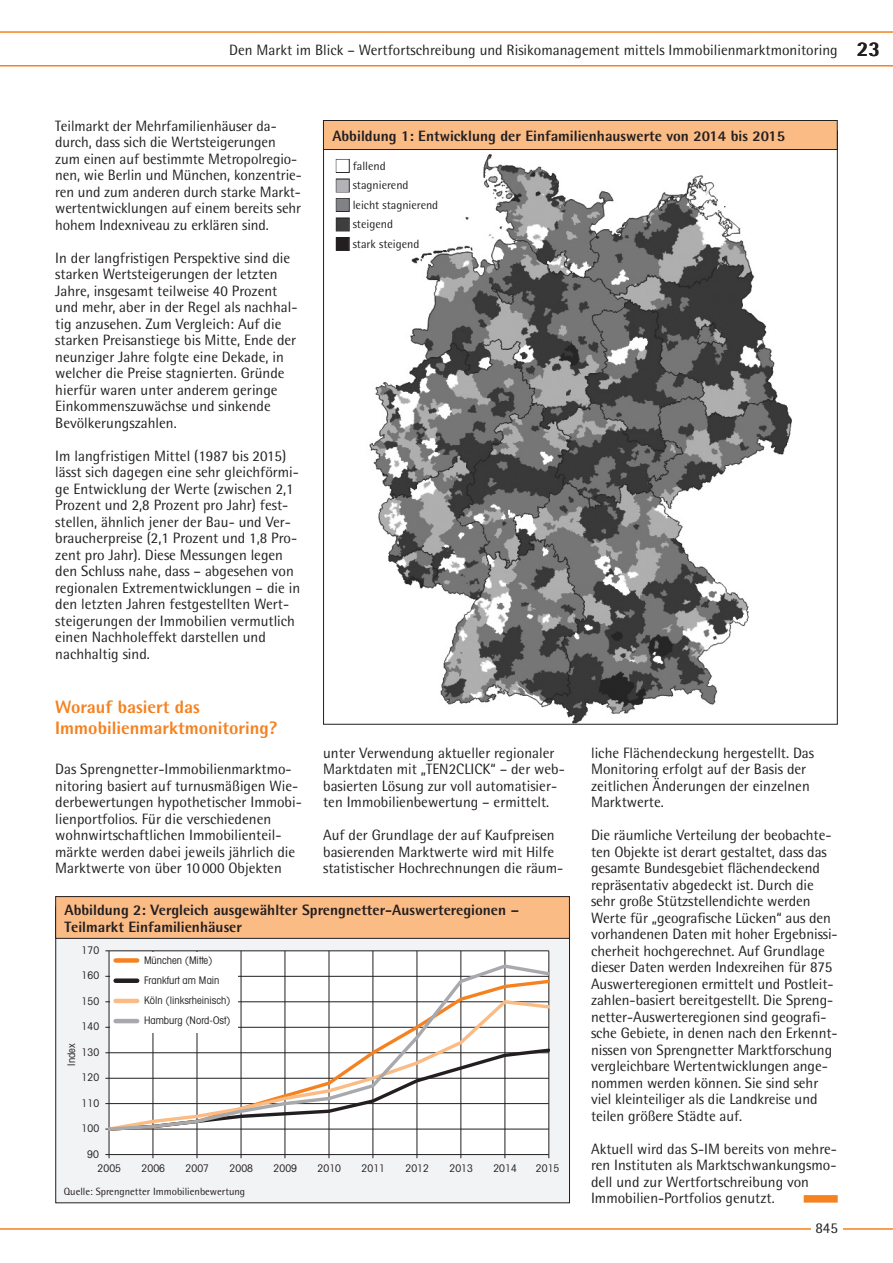
<style>
.page{position:relative;width:893px;height:1263px;background:#fff}
.page>*{position:absolute;margin:0;border:0;box-sizing:border-box;transform-origin:0 0}
.t1{font:800 18px/21px "Rotis Semi Sans";color:#f58220}
.t2{font:15px/16.5px "Rotis Semi Sans";color:#231f20}
.t3{font:800 15px/16.5px "Rotis Semi Sans";color:#231f20}
.t4{font:12px "Rotis Semi Sans";color:#231f20}
.t5{font:condensed 10.5px/20.2px "Avant Garde";color:#231f20}
.t6{font:10.5px "Rotis Semi Sans";color:#231f20}
.s1{font-weight:800;font-size:21px}
.s2{color:#fff}
.s3{color:#b2b3b7}
.s4{color:#808285}
.s5{color:#3e3e3f}
</style>
<div class="page">
<hr style="left:0;top:1228px;width:893px;height:2px;background:#f58220">
<div style="left:811px;top:1209px;width:32px;height:31px;background:#fff"></div>
<svg style="left:0;top:31px;width:893px;height:36px"></svg>
<div style="left:804px;top:1195px;width:34px;height:7px;background:#f58220"></div>
<img style="left:369px;top:154px;width:423px;height:569px">
<div style="left:323px;top:120px;width:514px;height:29px;background:#fbbb85"></div>
<div style="left:323px;top:120px;width:515px;height:30px;border:1px solid #231f20"></div>
<div style="left:56px;top:907px;width:513px;height:296px;background:#f2f3f4"></div>
<div style="left:109px;top:951px;width:440px;height:203px;background:#fff"></div>
<hr style="left:109px;top:950px;width:440px;height:1px;background:#231f20">
<hr style="left:548px;top:951px;width:1px;height:203px;background:#231f20">
<hr style="left:504px;top:951px;width:1px;height:203px;background:#231f20">
<hr style="left:460px;top:951px;width:1px;height:203px;background:#231f20">
<hr style="left:417px;top:951px;width:1px;height:203px;background:#231f20">
<hr style="left:373px;top:951px;width:1px;height:203px;background:#231f20">
<hr style="left:329px;top:951px;width:1px;height:203px;background:#231f20">
<hr style="left:285px;top:951px;width:1px;height:203px;background:#231f20">
<hr style="left:241px;top:951px;width:1px;height:203px;background:#231f20">
<hr style="left:197px;top:951px;width:1px;height:203px;background:#231f20">
<hr style="left:153px;top:951px;width:1px;height:203px;background:#231f20">
<hr style="left:109px;top:951px;width:1px;height:203px;background:#231f20">
<hr style="left:109px;top:1154px;width:440px;height:1px;background:#231f20">
<svg style="left:105px;top:1154px;width:5px;height:4px"></svg>
<svg style="left:109px;top:963px;width:441px;height:169px"></svg>
<div style="left:111px;top:952px;width:127px;height:81px;background:#fff"></div>
<div style="left:116px;top:958px;width:21px;height:5px;background:#f58220"></div>
<div style="left:116px;top:978px;width:21px;height:5px;background:#231f20"></div>
<hr style="left:116px;top:999px;width:21px;height:4px;background:#fbbb85">
<hr style="left:116px;top:1019px;width:21px;height:4px;background:#a8a9ad">
<div style="left:56px;top:896px;width:513px;height:42px;background:#fbbb85"></div>
<div style="left:55px;top:896px;width:515px;height:43px;border:1px solid #231f20"></div>
<div style="left:336px;top:159px;width:14px;height:14px;border:2px solid #231f20"></div>
<div style="left:336px;top:178px;width:14px;height:14px;border:2px solid #231f20"></div>
<div style="left:336px;top:198px;width:14px;height:14px;border:2px solid #231f20"></div>
<div style="left:336px;top:217px;width:14px;height:14px;border:2px solid #231f20"></div>
<div style="left:336px;top:237px;width:14px;height:14px;border:2px solid #231f20"></div>
<p class="t2" style="left:229px;top:42px;width:652px">Den Markt im Blick – Wertfortschreibung und Risikomanagement mittels Immobilienmarktmonitoring <span class="s1">23</span></p>
<p class="t2" style="left:55px;top:117px;width:248px">Teilmarkt der Mehrfamilienhäuser da&shy;durch, dass sich die Wertsteigerungen zum einen auf bestimmte Metropolregio&shy;nen, wie Berlin und München, konzentrie&shy;ren und zum anderen durch starke Markt&shy;wertentwicklungen auf einem bereits sehr hohem Indexniveau zu erklären sind.</p>
<p class="t2" style="left:55px;top:249px;width:244px">In der langfristigen Perspektive sind die starken Wertsteigerungen der letzten Jahre, insgesamt teilweise 40 Prozent und mehr, aber in der Regel als nachhal&shy;tig anzusehen. Zum Vergleich: Auf die starken Preisanstiege bis Mitte, Ende der neunziger Jahre folgte eine Dekade, in welcher die Preise stagnierten. Gründe hierfür waren unter anderem geringe Einkommenszuwächse und sinkende Bevölkerungszahlen.</p>
<p class="t2" style="left:55px;top:447px;width:246px">Im langfristigen Mittel (1987 bis 2015) lässt sich dagegen eine sehr gleichförmi&shy;ge Entwicklung der Werte (zwischen 2,1<br>Prozent und 2,8 Prozent pro Jahr) fest&shy;stellen, ähnlich jener der Bau- und Ver&shy;braucherpreise (2,1 Prozent und 1,8 Pro&shy;zent pro Jahr). Diese Messungen legen den Schluss nahe, dass – abgesehen von regionalen Extrementwicklungen – die in den letzten Jahren festgestellten Wert&shy;steigerungen der Immobilien vermutlich einen Nachholeffekt darstellen und nachhaltig sind.</p>
<p class="t1" style="left:55px;top:696px;width:223px">Worauf basiert das<br>Immobilienmarktmonitoring?</p>
<p class="t2" style="left:55px;top:761px;width:248px">Das Sprengnetter-Immobilienmarktmo&shy;nitoring basiert auf turnusmäßigen Wie&shy;derbewertungen hypothetischer Immobi&shy;lienportfolios. Für die verschiedenen wohnwirtschaftlichen Immobilienteil&shy;märkte werden dabei jeweils jährlich die Marktwerte von über 10000 Objekten</p>
<p class="t3" style="left:332px;top:127px;width:454px">Abbildung 1: Entwicklung der Einfamilienhauswerte von 2014 bis 2015</p>
<p class="t4" style="left:336px;top:159px;width:51px"><span class="s2">■</span> fallend</p>
<p class="t4" style="left:336px;top:178px;width:74px"><span class="s3">■</span> stagnierend</p>
<p class="t4" style="left:336px;top:198px;width:104px"><span class="s4">■</span> leicht stagnierend</p>
<p class="t4" style="left:336px;top:217px;width:59px"><span class="s5">■</span> steigend</p>
<p class="t4" style="left:336px;top:237px;width:85px">■ stark steigend</p>
<p class="t2" style="left:323px;top:744px;width:243px">unter Verwendung aktueller regionaler Marktdaten mit „TEN2CLICK“ – der web&shy;basierten Lösung zur voll automatisier&shy;ten Immobilienbewertung – ermittelt.</p>
<p class="t2" style="left:323px;top:827px;width:242px">Auf der Grundlage der auf Kaufpreisen basierenden Marktwerte wird mit Hilfe statistischer Hochrechnungen die räum-</p>
<p class="t2" style="left:591px;top:744px;width:225px">liche Flächendeckung hergestellt. Das<br>Monitoring erfolgt auf der Basis der zeitlichen Änderungen der einzelnen<br>Marktwerte.</p>
<p class="t2" style="left:591px;top:827px;width:248px">Die räumliche Verteilung der beobachte&shy;ten Objekte ist derart gestaltet, dass das gesamte Bundesgebiet flächendeckend repräsentativ abgedeckt ist. Durch die sehr große Stützstellendichte werden Werte für „geografische Lücken“ aus den vorhandenen Daten mit hoher Ergebnissi&shy;cherheit hochgerechnet. Auf Grundlage dieser Daten werden Indexreihen für 875<br>Auswerteregionen ermittelt und Postleit&shy;zahlen-basiert bereitgestellt. Die Spreng&shy;netter-Auswerteregionen sind geografi&shy;sche Gebiete, in denen nach den Erkennt&shy;nissen von Sprengnetter Marktforschung vergleichbare Wertentwicklungen ange&shy;nommen werden können. Sie sind sehr viel kleinteiliger als die Landkreise und teilen größere Städte auf.</p>
<p class="t2" style="left:591px;top:1140px;width:247px">Aktuell wird das S-IM bereits von mehre&shy;ren Instituten als Marktschwankungsmo&shy;dell und zur Wertfortschreibung von Immobilien-Portfolios genutzt.</p>
<p class="t3" style="left:65px;top:901px;width:456px">Abbildung 2: Vergleich ausgewählter Sprengnetter-Auswerteregionen –<br>Teilmarkt Einfamilienhäuser</p>
<p class="t5" style="left:82px;top:940px;width:19px">170</p>
<p class="t5" style="left:144px;top:949px;width:88px">München (Mitte)<br>Frankfurt am Main<br>Köln (linksrheinisch)<br>Hamburg (Nord-Ost)</p>
<p class="t5" style="left:82px;top:965px;width:19px">160</p>
<p class="t5" style="left:82px;top:991px;width:19px">150</p>
<p class="t5" style="left:82px;top:1016px;width:19px">140</p>
<p class="t5" style="left:61px;top:1065px;width:24px;rotate:-90deg">Index</p>
<p class="t5" style="left:82px;top:1042px;width:19px">130</p>
<p class="t5" style="left:82px;top:1067px;width:19px">120</p>
<p class="t5" style="left:82px;top:1093px;width:19px">110</p>
<p class="t5" style="left:82px;top:1118px;width:19px">100</p>
<p class="t5" style="left:87px;top:1143px;width:13px">90</p>
<p class="t5" style="left:98px;top:1158px;width:25px">2005</p>
<p class="t5" style="left:142px;top:1158px;width:25px">2006</p>
<p class="t5" style="left:186px;top:1158px;width:25px">2007</p>
<p class="t5" style="left:230px;top:1158px;width:25px">2008</p>
<p class="t5" style="left:274px;top:1158px;width:25px">2009</p>
<p class="t5" style="left:318px;top:1158px;width:25px">2010</p>
<p class="t5" style="left:362px;top:1158px;width:25px">2011</p>
<p class="t5" style="left:405px;top:1158px;width:25px">2012</p>
<p class="t5" style="left:449px;top:1158px;width:25px">2013</p>
<p class="t5" style="left:493px;top:1158px;width:25px">2014</p>
<p class="t5" style="left:536px;top:1158px;width:25px">2015</p>
<p class="t6" style="left:64px;top:1185px;width:183px">Quelle: Sprengnetter Immobilienbewertung</p>
<p class="t2" style="left:815px;top:1219px;width:24px">845</p>
</div>
